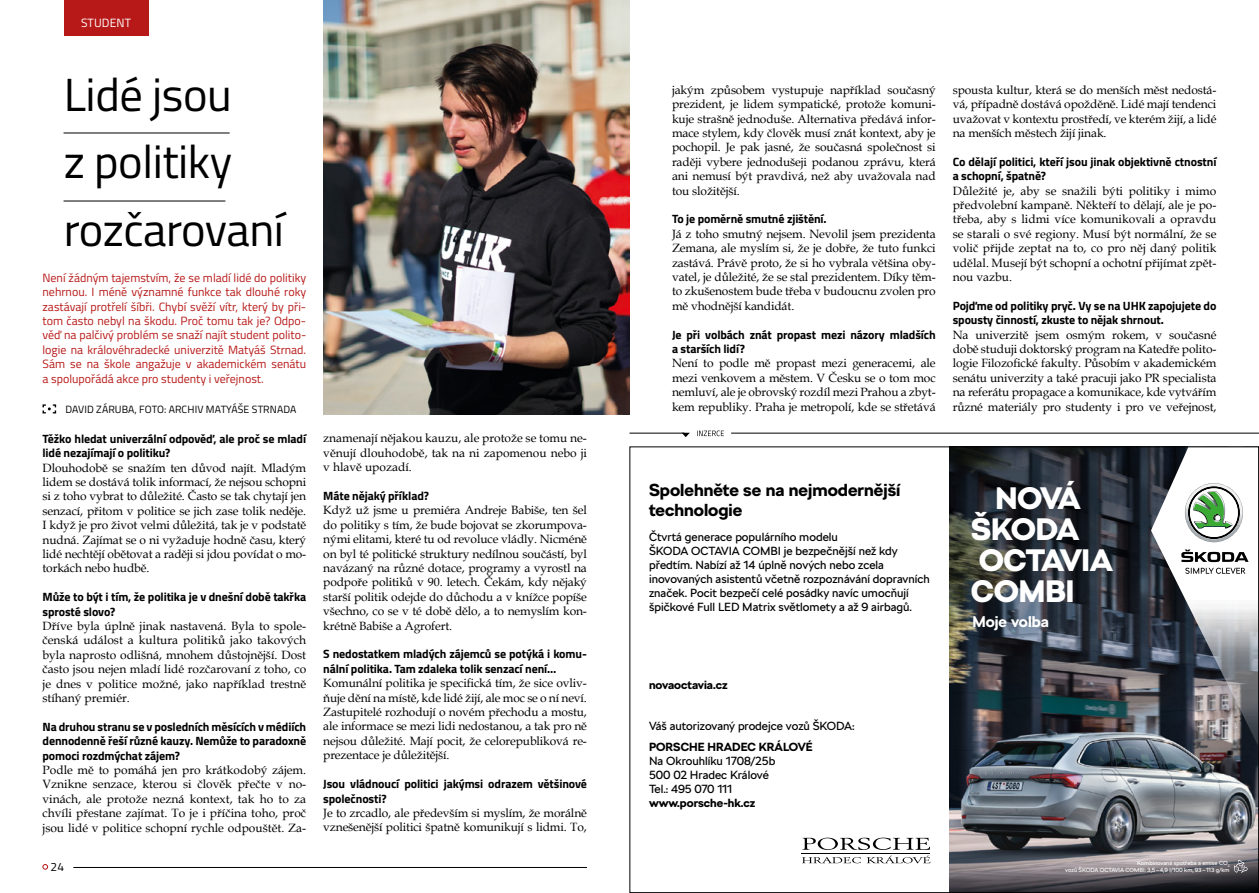
<style>
.page{position:relative;width:1259px;height:893px;background:#fff}
.page>*{position:absolute;margin:0;border:0;box-sizing:border-box;transform-origin:0 0}
.t1{font:46.5px/67.5px "Titillium Web";letter-spacing:-.01em;color:#000}
.t2{font:900 30.75px/30.8px "SKODA Next";color:#fff}
.t3{font:700 17.25px/20.7px "SKODA Next";color:#000}
.t4{font:700 15.45px "SKODA Next";color:#fff}
.t5{font:12px/14.4px "Book Antiqua";letter-spacing:-.01em;color:#000;text-align:justify}
.t6{font:700 12px/14.4px "Titillium";letter-spacing:-.01em;color:#000}
.t7{font:12px/14.4px "Titillium";color:#b71918;text-align:justify}
.t8{font:12px "Titillium Web";letter-spacing:.01em;color:#fff}
.t9{font:12px "Titillium Web";color:#000}
.t10{font:11.7px/14.1px "SKODA Next";color:#000}
.t11{font:700 11.7px "SKODA Next";color:#000}
.t12{font:10.5px "Titillium Web";letter-spacing:.01em;color:#000}
.t13{font:5.85px/6.8px "SKODA Next";color:#fff;text-align:right}
</style>
<div class="page">
<svg style="left:43px;top:864px;width:5px;height:5px"></svg>
<hr style="left:73px;top:867px;width:514px;height:1px;background:#000">
<svg style="left:43px;top:404px;width:13px;height:9px"></svg>
<hr style="left:64px;top:133px;width:166px;height:1px;background:#000">
<hr style="left:64px;top:201px;width:161px;height:1px;background:#000">
<img style="left:323px;top:0;width:306px;height:415px">
<div style="left:64px;top:0;width:84px;height:35px;background:#b71918"></div>
<img style="left:949px;top:448px;width:308px;height:443px">
<svg style="left:1151px;top:448px;width:106px;height:299px"></svg>
<svg style="left:1185px;top:483px;width:58px;height:59px"></svg>
<svg style="left:1181px;top:549px;width:67px;height:13px"></svg>
<svg style="left:1185px;top:568px;width:60px;height:6px"></svg>
<svg style="left:1233px;top:860px;width:14px;height:13px"></svg>
<svg style="left:802px;top:838px;width:128px;height:12px"></svg>
<hr style="left:801px;top:853px;width:129px;height:1px;background:#000">
<svg style="left:802px;top:857px;width:59px;height:6px"></svg>
<svg style="left:867px;top:856px;width:63px;height:7px"></svg>
<svg style="left:697px;top:431px;width:27px;height:5px"></svg>
<svg style="left:683px;top:433px;width:7px;height:4px"></svg>
<hr style="left:629px;top:433px;width:55px;height:1px;background:#000">
<hr style="left:731px;top:433px;width:528px;height:1px;background:#000">
<p class="t8" style="left:81px;top:14px;width:52px">STUDENT</p>
<h1 class="t1" style="left:64px;top:59px;width:222px">Lidé jsou<br>z politiky rozčarovaní</h1>
<p class="t7" style="left:43px;top:270px;width:265px">Není žádným tajemstvím, že se mladí lidé do politiky nehrnou. I méně významné funkce tak dlouhé roky zastávají protřelí šíbři. Chybí svěží vítr, který by při&shy;tom často nebyl na škodu. Proč tomu tak je? Odpo&shy;věď na palčivý problém se snaží najít student polito&shy;logie na královéhradecké univerzitě Matyáš Strnad.<br>Sám se na škole angažuje v akademickém senátu a spolupořádá akce pro studenty i veřejnost.</p>
<p class="t12" style="left:65px;top:402px;width:232px">DAVID ZÁRUBA, FOTO: ARCHIV MATYÁŠE STRNADA</p>
<p class="t6" style="left:43px;top:431px;width:265px">Těžko hledat univerzální odpověď, ale proč se mladí lidé nezajímají o politiku?</p>
<p class="t5" style="left:43px;top:460px;width:265px">Dlouhodobě se snažím ten důvod najít. Mladým lidem se dostává tolik informací, že nejsou schopni si z toho vybrat to důležité. Často se tak chytají jen senzací, přitom v politice se jich zase tolik neděje.<br>I když je pro život velmi důležitá, tak je v podstatě nudná. Zajímat se o ni vyžaduje hodně času, který lidé nechtějí obětovat a raději si jdou povídat o mo&shy;torkách nebo hudbě.</p>
<p class="t6" style="left:43px;top:589px;width:265px">Může to být i tím, že politika je v dnešní době takřka sprosté slovo?</p>
<p class="t5" style="left:43px;top:618px;width:265px">Dříve byla úplně jinak nastavená. Byla to spole&shy;čenská událost a kultura politiků jako takových byla naprosto odlišná, mnohem důstojnější. Dost často jsou nejen mladí lidé rozčarovaní z toho, co je dnes v politice možné, jako například trestně stíhaný premiér.</p>
<p class="t6" style="left:43px;top:719px;width:265px;text-align:justify">Na druhou stranu se v posledních měsících v médiích dennodenně řeší různé kauzy. Nemůže to paradoxně pomoci rozdmýchat zájem?</p>
<p class="t5" style="left:43px;top:762px;width:265px">Podle mě to pomáhá jen pro krátkodobý zájem.<br>Vznikne senzace, kterou si člověk přečte v no&shy;vinách, ale protože nezná kontext, tak ho to za chvíli přestane zajímat. To je i příčina toho, proč jsou lidé v politice schopní rychle odpouštět. Za-</p>
<p class="t9" style="left:51px;top:858px;width:15px">24</p>
<p class="t5" style="left:323px;top:431px;width:265px">znamenají nějakou kauzu, ale protože se tomu ne&shy;věnují dlouhodobě, tak na ni zapomenou nebo ji v hlavě upozadí.</p>
<p class="t6" style="left:323px;top:488px;width:107px">Máte nějaký příklad?</p>
<p class="t5" style="left:323px;top:503px;width:265px">Když už jsme u premiéra Andreje Babiše, ten šel do politiky s tím, že bude bojovat se zkorumpova&shy;nými elitami, které tu od revoluce vládly. Nicméně on byl té politické struktury nedílnou součástí, byl navázaný na různé dotace, programy a vyrostl na podpoře politiků v 90. letech. Čekám, kdy nějaký starší politik odejde do důchodu a v knížce popíše všechno, co se v té době dělo, a to nemyslím kon&shy;krétně Babiše a Agrofert.</p>
<p class="t6" style="left:323px;top:646px;width:265px">S nedostatkem mladých zájemců se potýká i komu&shy;nální politika. Tam zdaleka tolik senzací není…</p>
<p class="t5" style="left:323px;top:676px;width:265px">Komunální politika je specifická tím, že sice ovliv&shy;ňuje dění na místě, kde lidé žijí, ale moc se o ní neví.<br>Zastupitelé rozhodují o novém přechodu a mostu, ale informace se mezi lidi nedostanou, a tak pro ně nejsou důležité. Mají pocit, že celorepubliková re&shy;prezentace je důležitější.</p>
<p class="t6" style="left:323px;top:776px;width:265px">Jsou vládnoucí politici jakýmsi odrazem většinové společnosti?</p>
<p class="t5" style="left:323px;top:805px;width:265px">Je to zrcadlo, ale především si myslím, že morálně vznešenější politici špatně komunikují s lidmi. To,</p>
<p class="t5" style="left:672px;top:82px;width:265px">jakým způsobem vystupuje například současný prezident, je lidem sympatické, protože komuni&shy;kuje strašně jednoduše. Alternativa předává infor&shy;mace stylem, kdy člověk musí znát kontext, aby je pochopil. Je pak jasné, že současná společnost si raději vybere jednodušeji podanou zprávu, která ani nemusí být pravdivá, než aby uvažovala nad tou složitější.</p>
<p class="t6" style="left:672px;top:211px;width:156px">To je poměrně smutné zjištění.</p>
<p class="t5" style="left:672px;top:226px;width:265px">Já z toho smutný nejsem. Nevolil jsem prezidenta Zemana, ale myslím si, že je dobře, že tuto funkci zastává. Právě proto, že si ho vybrala většina oby&shy;vatel, je důležité, že se stal prezidentem. Díky těm&shy;to zkušenostem bude třeba v budoucnu zvolen pro mě vhodnější kandidát.</p>
<p class="t6" style="left:672px;top:327px;width:265px">Je při volbách znát propast mezi názory mladších a starších lidí?</p>
<p class="t5" style="left:672px;top:356px;width:265px">Není to podle mě propast mezi generacemi, ale mezi venkovem a městem. V Česku se o tom moc nemluví, ale je obrovský rozdíl mezi Prahou a zbyt&shy;kem republiky. Praha je metropolí, kde se střetává</p>
<p class="t5" style="left:952px;top:82px;width:265px">spousta kultur, která se do menších měst nedostá&shy;vá, případně dostává opožděně. Lidé mají tendenci uvažovat v kontextu prostředí, ve kterém žijí, a lidé na menších městech žijí jinak.</p>
<p class="t6" style="left:952px;top:154px;width:265px">Co dělají politici, kteří jsou jinak objektivně ctnostní a schopní, špatně?</p>
<p class="t5" style="left:952px;top:183px;width:265px">Důležité je, aby se snažili býti politiky i mimo předvolební kampaně. Někteří to dělají, ale je po&shy;třeba, aby s lidmi více komunikovali a opravdu se starali o své regiony. Musí být normální, že se volič přijde zeptat na to, co pro něj daný politik udělal. Musejí být schopní a ochotní přijímat zpět&shy;nou vazbu.</p>
<p class="t6" style="left:952px;top:298px;width:265px">Pojďme od politiky pryč. Vy se na UHK zapojujete do spousty činností, zkuste to nějak shrnout.</p>
<p class="t5" style="left:952px;top:327px;width:265px">Na univerzitě jsem osmým rokem, v současné době studuji doktorský program na Katedře polito&shy;logie Filozofické fakulty. Působím v akademickém senátu univerzity a také pracuji jako PR specialista na referátu propagace a komunikace, kde vytvářím různé materiály pro studenty i pro ve veřejnost,</p>
<h3 class="t3" style="left:649px;top:479px;width:253px">Spolehněte se na nejmodernější technologie</h3>
<p class="t10" style="left:649px;top:530px;width:282px">Čtvrtá generace populárního modelu<br>ŠKODA OCTAVIA COMBI je bezpečnější než kdy předtím. Nabízí až 14 úplně nových nebo zcela inovovaných asistentů včetně rozpoznávání dopravních značek. Pocit bezpečí celé posádky navíc umocňují špičkové Full LED Matrix světlomety a až 9 airbagů.</p>
<p class="t11" style="left:649px;top:678px;width:80px">novaoctavia.cz</p>
<p class="t10" style="left:649px;top:718px;width:207px">Váš autorizovaný prodejce vozů ŠKODA:</p>
<p class="t11" style="left:649px;top:740px;width:165px">PORSCHE HRADEC KRÁLOVÉ</p>
<p class="t10" style="left:649px;top:754px;width:128px">Na Okrouhlíku 1708/25b<br>500 02 Hradec Králové<br>Tel.: 495 070 111</p>
<p class="t11" style="left:649px;top:796px;width:108px">www.porsche-hk.cz</p>
<h2 class="t2" style="left:971px;top:483px;width:143px;text-indent:24px">NOVÁ<br>ŠKODA<br>OCTAVIA<br>COMBI</h2>
<p class="t4" style="left:972px;top:612px;width:78px">Moje volba</p>
<p class="t13" style="left:1065px;top:860px;width:166px">Kombinovaná spotřeba a emise CO<sub>2<br></sub>vozů ŠKODA OCTAVIA COMBI: 3,5–4,9 l/100 km, 93–113 g/km</p>
</div>
